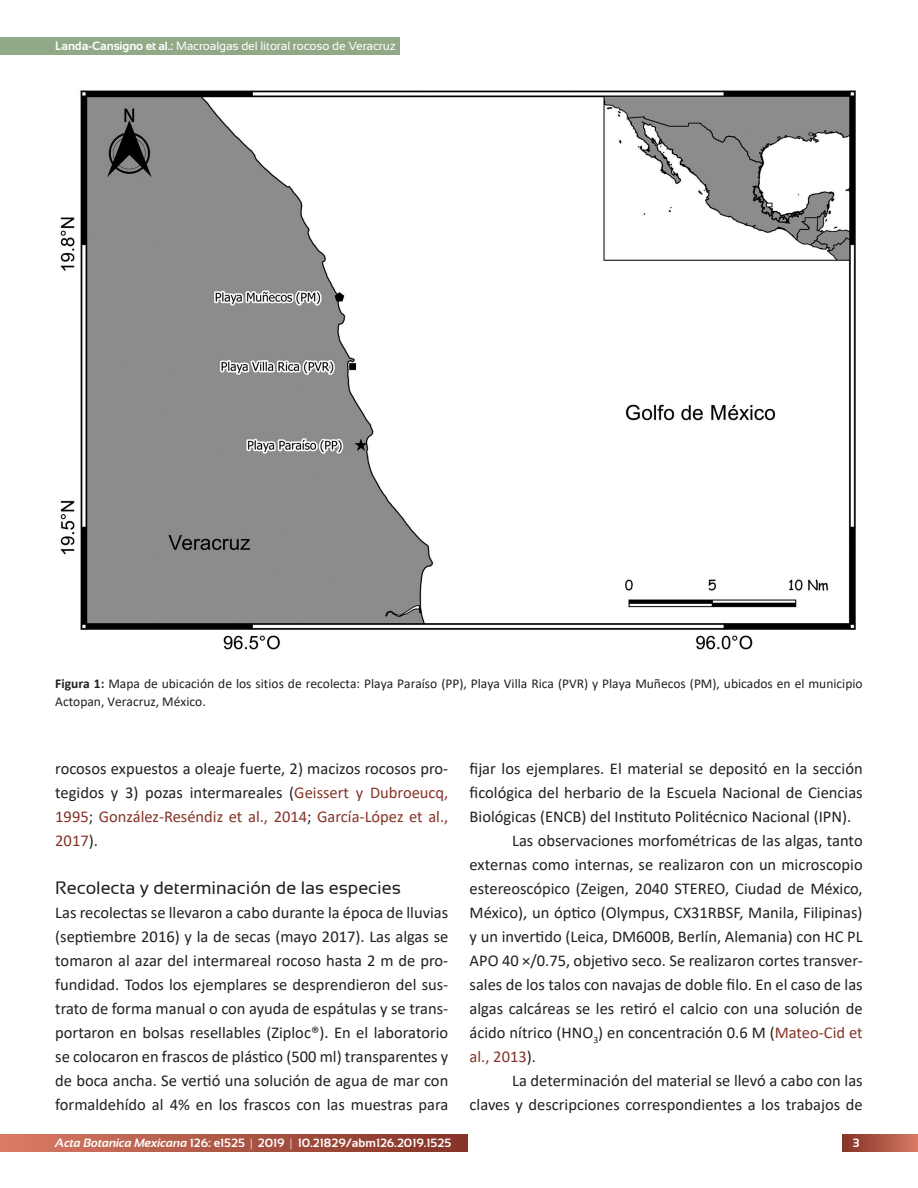
<style>
.page{position:relative;width:918px;height:1188px;background:#fff}
.page>*{position:absolute;margin:0;border:0;box-sizing:border-box;transform-origin:0 0}
.segundolvl{font:18px "Sansation";color:#231f20}
.textobase{font:16.5px/24px "Calibri";color:#231f20;text-align:justify}
.sinsangria{font:16.5px/24px "Calibri";color:#231f20;text-align:justify}
.piefigura{font:13.5px/18px "Calibri";color:#231f20}
.t1{font:700 12px "Sansation";color:#fff}
.t2{font:12px "Sansation";letter-spacing:-.01em;color:#fff}
.s1{font-weight:700}
.s2{color:#853427}
.s3{font-style:italic}
.s4{font-weight:300}
</style>
<div class="page">
<div style="left:842px;top:1134px;width:76px;height:17px;background:linear-gradient(to right,#833325,#d67863)"></div>
<div style="left:0;top:1134px;width:467px;height:17px;background:linear-gradient(to right,#d87a65,#833225)"></div>
<div style="left:0;top:37px;width:400px;height:17px;background:#91a987"></div>
<img style="left:60px;top:90px;width:796px;height:560px">
<p class="t2" style="left:55px;top:39px;width:342px"><span class="s1">Landa-Cansigno et al.:</span> Macroalgas del litoral rocoso de Veracruz</p>
<p class="piefigura" style="left:55px;top:674px;width:809px"><span class="s1">Figura 1:</span> Mapa de ubicación de los sitios de recolecta: Playa Paraíso (PP), Playa Villa Rica (PVR) y Playa Muñecos (PM), ubicados en el municipio<br>Actopan, Veracruz, México.</p>
<p class="textobase" style="left:55px;top:756px;width:395px">rocosos expuestos a oleaje fuerte, 2) macizos rocosos pro&shy;tegidos y 3) pozas intermareales (<span class="s2">Geissert y Dubroeucq, 1995</span>; <span class="s2">González-Reséndiz et al., 2014</span>; <span class="s2">García-López et al., 2017</span>).</p>
<p class="segundolvl" style="left:55px;top:878px;width:347px">Recolecta y determinación de las especies</p>
<p class="sinsangria" style="left:55px;top:900px;width:395px">Las recolectas se llevaron a cabo durante la época de lluvias (septiembre 2016) y la de secas (mayo 2017). Las algas se tomaron al azar del intermareal rocoso hasta 2 m de pro&shy;fundidad. Todos los ejemplares se desprendieron del sus&shy;trato de forma manual o con ayuda de espátulas y se trans&shy;portaron en bolsas resellables (Ziploc®). En el laboratorio se colocaron en frascos de plástico (500 ml) transparentes y de boca ancha. Se vertió una solución de agua de mar con formaldehído al 4% en los frascos con las muestras para</p>
<p class="sinsangria" style="left:470px;top:756px;width:395px">fijar los ejemplares. El material se depositó en la sección ficológica del herbario de la Escuela Nacional de Ciencias Biológicas (ENCB) del Instituto Politécnico Nacional (IPN).</p>
<p class="textobase" style="left:470px;top:828px;width:395px;text-indent:43px">Las observaciones morfométricas de las algas, tanto externas como internas, se realizaron con un microscopio estereoscópico (Zeigen, 2040 STEREO, Ciudad de México, México), un óptico (Olympus, CX31RBSF, Manila, Filipinas) y un invertido (Leica, DM600B, Berlín, Alemania) con HC PL APO 40 ×/0.75, objetivo seco. Se realizaron cortes transver&shy;sales de los talos con navajas de doble filo. En el caso de las algas calcáreas se les retiró el calcio con una solución de ácido nítrico (HNO<sub>3</sub>) en concentración 0.6 M (<span class="s2">Mateo-Cid et al., 2013</span>).</p>
<p class="textobase" style="left:470px;top:1068px;width:395px;text-align:right">La determinación del material se llevó a cabo con las claves y descripciones correspondientes a los trabajos de</p>
<p class="t1" style="left:55px;top:1136px;width:397px"><span class="s3">Acta Botanica Mexicana</span> 126: e1525 <span class="s4">|</span> 2019 <span class="s4">|</span> 10.21829/abm126.2019.1525</p>
<p class="t1" style="left:853px;top:1136px;width:8px">3</p>
</div>
